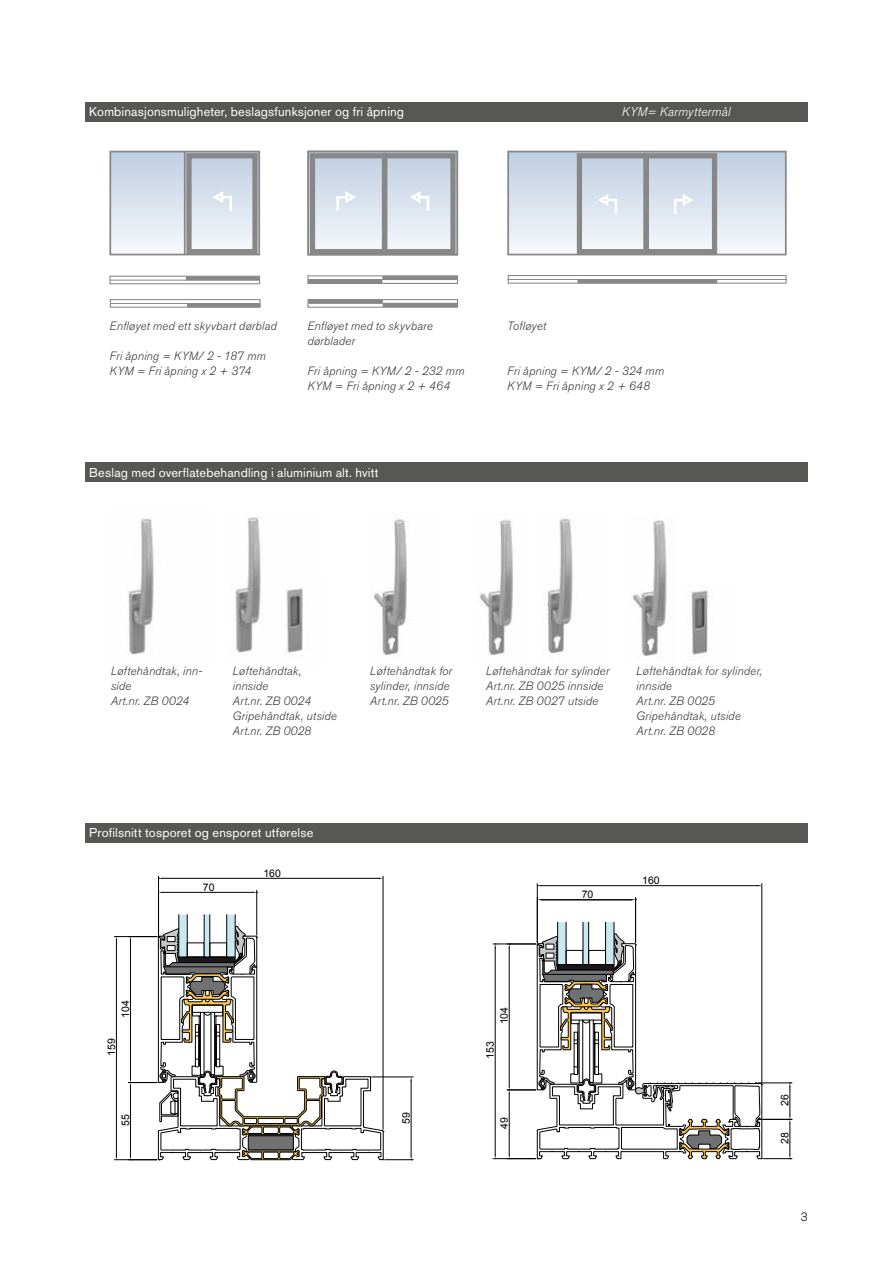
<style>
.page{position:relative;width:893px;height:1263px;background:#fff}
.page>*{position:absolute;margin:0;border:0;box-sizing:border-box;transform-origin:0 0}
.t1{font:12.75px "Akzidenz Grotesk Pro";letter-spacing:.015em;color:#fff}
.t2{font:italic 300 12.75px "Akzidenz Grotesk Pro";letter-spacing:.01em;color:#fff}
.t3{font:italic 300 12px/15px "Akzidenz Grotesk Pro";letter-spacing:.015em;color:#3c3c3b}
.t4{font:300 12px "Akzidenz Grotesk Pro";color:#000}
.t5{font:10.5px "Arial";color:#000}
</style>
<div class="page">
<div style="left:109px;top:276px;width:151px;height:8px;border:1px solid #878787"></div>
<svg style="left:186px;top:276px;width:73px;height:4px"></svg>
<div style="left:110px;top:299px;width:150px;height:9px;border:1px solid #878787"></div>
<hr style="left:187px;top:303px;width:73px;height:4px;background:#878787">
<hr style="left:111px;top:303px;width:149px;height:1px;background:#878787">
<hr style="left:110px;top:280px;width:149px;height:1px;background:#878787">
<div style="left:110px;top:152px;width:149px;height:103px;background:linear-gradient(to bottom,#bfcee1,#f7f9fc)"></div>
<div style="left:109px;top:151px;width:151px;height:104px;border:2px solid #878787"></div>
<div style="left:186px;top:153px;width:72px;height:101px;border:5px solid #878787"></div>
<hr style="left:184px;top:152px;width:2px;height:102px;background:#878787">
<hr style="left:229px;top:197px;width:3px;height:14px;background:#fff">
<svg style="left:212px;top:189px;width:20px;height:16px"></svg>
<div style="left:508px;top:275px;width:279px;height:9px;border:1px solid #878787"></div>
<hr style="left:508px;top:279px;width:279px;height:1px;background:#878787">
<hr style="left:577px;top:279px;width:140px;height:4px;background:#878787">
<div style="left:508px;top:152px;width:278px;height:103px;background:linear-gradient(to bottom,#bfcee1,#f7f9fc)"></div>
<div style="left:507px;top:151px;width:280px;height:104px;border:2px solid #878787"></div>
<div style="left:643px;top:153px;width:74px;height:101px;border:5px solid #878787"></div>
<div style="left:577px;top:153px;width:72px;height:101px;border:5px solid #878787"></div>
<svg style="left:597px;top:192px;width:20px;height:22px"></svg>
<svg style="left:674px;top:192px;width:20px;height:22px"></svg>
<div style="left:307px;top:275px;width:151px;height:9px;border:1px solid #878787"></div>
<hr style="left:382px;top:276px;width:75px;height:4px;background:#878787">
<hr style="left:308px;top:279px;width:74px;height:4px;background:#878787">
<svg style="left:316px;top:159px;width:134px;height:89px;background:#dbe3ee"></svg>
<div style="left:307px;top:151px;width:151px;height:104px;border:2px solid #878787"></div>
<div style="left:382px;top:153px;width:74px;height:101px;border:5px solid #878787"></div>
<div style="left:310px;top:153px;width:77px;height:101px;border:5px solid #878787"></div>
<svg style="left:409px;top:189px;width:20px;height:22px"></svg>
<hr style="left:336px;top:197px;width:3px;height:14px;background:#fff">
<svg style="left:336px;top:189px;width:21px;height:16px"></svg>
<div style="left:307px;top:299px;width:151px;height:9px;border:1px solid #878787"></div>
<hr style="left:308px;top:300px;width:75px;height:3px;background:#878787">
<hr style="left:383px;top:303px;width:75px;height:4px;background:#878787">
<hr style="left:308px;top:303px;width:149px;height:1px;background:#878787">
<img style="left:128px;top:518px;width:26px;height:137px">
<img style="left:480px;top:519px;width:33px;height:136px">
<img style="left:547px;top:518px;width:26px;height:135px">
<img style="left:374px;top:519px;width:33px;height:138px">
<img style="left:233px;top:517px;width:28px;height:136px">
<img style="left:286px;top:588px;width:17px;height:68px">
<img style="left:632px;top:520px;width:39px;height:138px">
<img style="left:690px;top:590px;width:19px;height:70px">
<hr style="left:493px;top:1158px;width:43px;height:1px;background:#000">
<hr style="left:493px;top:944px;width:43px;height:1px;background:#000">
<hr style="left:495px;top:948px;width:1px;height:206px;background:#000">
<hr style="left:762px;top:883px;width:1px;height:199px;background:#000">
<hr style="left:537px;top:883px;width:1px;height:59px;background:#000">
<hr style="left:541px;top:885px;width:217px;height:1px;background:#000">
<hr style="left:635px;top:897px;width:1px;height:45px;background:#000">
<hr style="left:114px;top:1159px;width:43px;height:1px;background:#000">
<hr style="left:114px;top:936px;width:43px;height:1px;background:#000">
<hr style="left:116px;top:941px;width:1px;height:214px;background:#000">
<hr style="left:383px;top:876px;width:1px;height:253px;background:#000">
<hr style="left:158px;top:876px;width:1px;height:59px;background:#000">
<hr style="left:163px;top:878px;width:216px;height:1px;background:#000">
<svg style="left:128px;top:890px;width:285px;height:270px"></svg>
<svg style="left:507px;top:898px;width:285px;height:261px"></svg>
<div style="left:85px;top:463px;width:723px;height:19px;background:#575756"></div>
<div style="left:85px;top:823px;width:723px;height:19px;background:#575756"></div>
<div style="left:85px;top:102px;width:723px;height:19px;background:#575756"></div>
<p class="t1" style="left:89px;top:103px;width:316px">Kombinasjonsmuligheter, beslagsfunksjoner og fri åpning</p>
<p class="t2" style="left:622px;top:103px;width:110px">KYM= Karmyttermål</p>
<p class="t3" style="left:110px;top:318px;width:169px">Enfløyet med ett skyvbart dørblad</p>
<p class="t3" style="left:110px;top:348px;width:158px">Fri åpning = KYM/ 2 - 187 mm<br>KYM = Fri åpning x 2 + 374</p>
<p class="t3" style="left:307px;top:318px;width:127px">Enfløyet med to skyvbare dørblader</p>
<p class="t3" style="left:307px;top:363px;width:158px">Fri åpning = KYM/ 2 - 232 mm<br>KYM = Fri åpning x 2 + 464</p>
<p class="t1" style="left:89px;top:464px;width:291px">Beslag med overflatebehandling i aluminium alt. hvitt</p>
<p class="t3" style="left:507px;top:318px;width:40px">Tofløyet</p>
<p class="t3" style="left:507px;top:363px;width:158px">Fri åpning = KYM/ 2 - 324 mm<br>KYM = Fri åpning x 2 + 648</p>
<p class="t3" style="left:111px;top:663px;width:93px">Løftehåndtak, inn&shy;side<br>Art.nr. ZB 0024</p>
<p class="t3" style="left:486px;top:663px;width:125px">Løftehåndtak for sylinder<br>Art.nr. ZB 0025 innside<br>Art.nr. ZB 0027 utside</p>
<p class="t3" style="left:232px;top:663px;width:106px">Løftehåndtak, innside<br>Art.nr. ZB 0024<br>Gripehåndtak, utside<br>Art.nr. ZB 0028</p>
<p class="t3" style="left:636px;top:663px;width:128px">Løftehåndtak for sylinder, innside<br>Art.nr. ZB 0025<br>Gripehåndtak, utside<br>Art.nr. ZB 0028</p>
<p class="t3" style="left:370px;top:663px;width:84px">Løftehåndtak for sylinder, innside<br>Art.nr. ZB 0025</p>
<p class="t1" style="left:89px;top:824px;width:226px">Profilsnitt tosporet og ensporet utførelse</p>
<p class="t5" style="left:203px;top:880px;width:13px">70</p>
<p class="t5" style="left:263px;top:866px;width:19px">160</p>
<p class="t5" style="left:582px;top:888px;width:13px">70</p>
<p class="t5" style="left:642px;top:874px;width:19px">160</p>
<p class="t5" style="left:118px;top:1018px;width:19px;rotate:-90deg">104</p>
<p class="t5" style="left:104px;top:1055px;width:19px;rotate:-90deg">159</p>
<p class="t5" style="left:118px;top:1126px;width:13px;rotate:-90deg">55</p>
<p class="t5" style="left:399px;top:1124px;width:13px;rotate:-90deg">59</p>
<p class="t5" style="left:497px;top:1024px;width:19px;rotate:-90deg">104</p>
<p class="t5" style="left:483px;top:1059px;width:19px;rotate:-90deg">153</p>
<p class="t5" style="left:497px;top:1129px;width:13px;rotate:-90deg">49</p>
<p class="t5" style="left:778px;top:1106px;width:13px;rotate:-90deg">26</p>
<p class="t5" style="left:778px;top:1144px;width:13px;rotate:-90deg">28</p>
<p class="t4" style="left:801px;top:1209px;width:8px">3</p>
</div>
